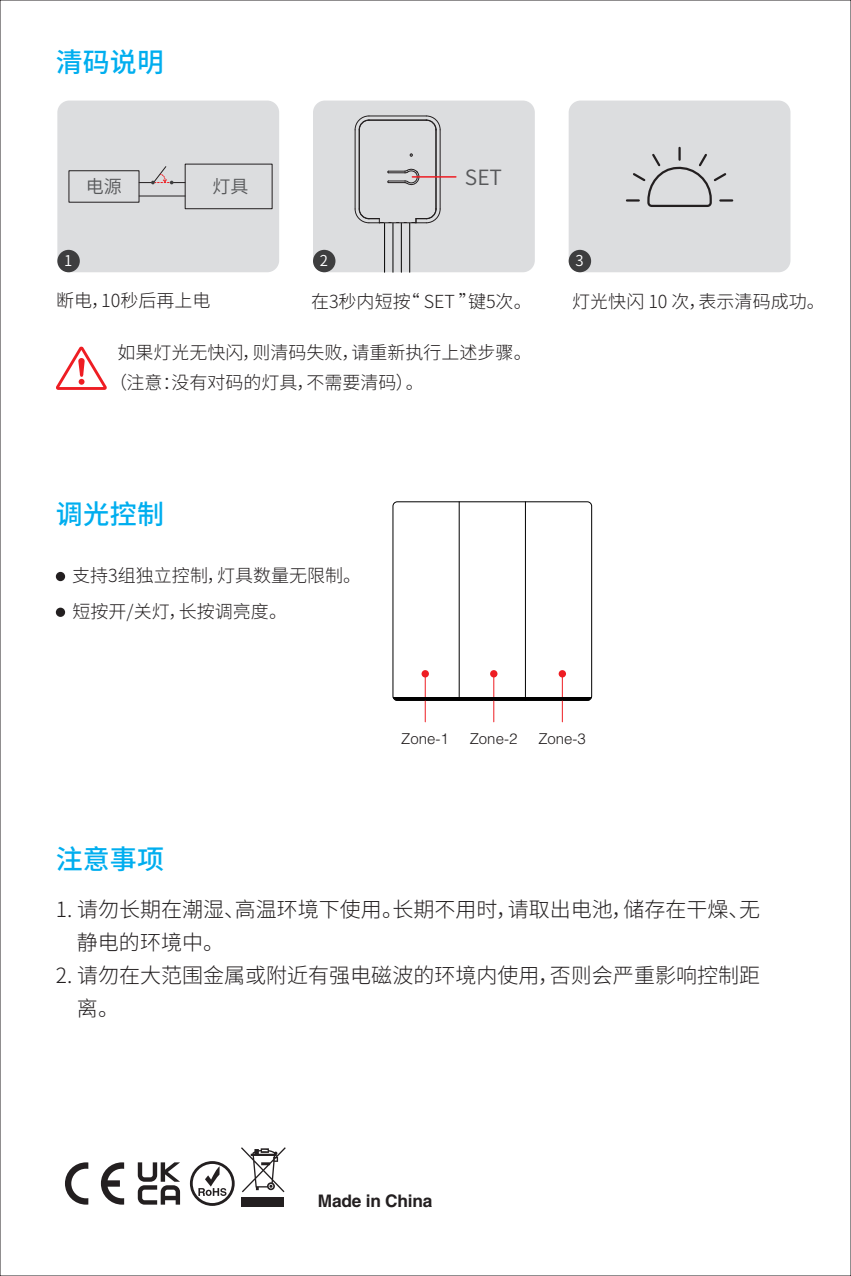
<style>
.page{position:relative;width:851px;height:1276px;background:#fff}
.page>*{position:absolute;margin:0;border:0;box-sizing:border-box;transform-origin:0 0}
.t1{font:500 27px "Source Han Sans CN";color:#00aeef}
.t2{font:300 21px/33px "Source Han Sans CN";color:#231f20}
.t3{font:21px "Source Han Sans CN";color:#57585a}
.t4{font:300 18px/36px "Source Han Sans CN";color:#231f20}
.t5{font:18px "Source Han Sans CN";color:#57585a}
.t6{font:700 17.4px "Helvetica CE";letter-spacing:-.015em;color:#231f20}
.t7{font:300 15px "Helvetica";color:#231f20}
.t8{font:15px "Source Han Sans CN";color:#fff}
</style>
<div class="page">
<svg style="left:56px;top:346px;width:51px;height:44px"></svg>
<div style="left:57px;top:101px;width:222px;height:171px;background:#dcdddf;border-radius:12px"></div>
<div style="left:313px;top:101px;width:221px;height:171px;background:#dcdddf;border-radius:12px"></div>
<div style="left:568px;top:101px;width:222px;height:171px;background:#dcdddf;border-radius:12px"></div>
<hr style="left:139px;top:195px;width:46px;height:1px;background:#231f20">
<div style="left:69px;top:170px;width:70px;height:32px;border:1px solid #231f20"></div>
<div style="left:185px;top:164px;width:87px;height:45px;border:1px solid #231f20"></div>
<svg style="left:139px;top:166px;width:46px;height:18px"></svg>
<div style="left:313px;top:250px;width:22px;height:22px;background:#3e3e3f;border-radius:50%"></div>
<div style="left:568px;top:250px;width:23px;height:22px;background:#3e3e3f;border-radius:50%"></div>
<div style="left:57px;top:250px;width:23px;height:22px;background:#3e3e3f;border-radius:50%"></div>
<hr style="left:409px;top:223px;width:1px;height:49px;background:#000">
<hr style="left:401px;top:223px;width:1px;height:49px;background:#000">
<hr style="left:392px;top:223px;width:1px;height:49px;background:#000">
<hr style="left:384px;top:223px;width:1px;height:49px;background:#000">
<hr style="left:379px;top:222px;width:37px;height:1px;background:#231f20">
<svg style="left:409px;top:153px;width:4px;height:4px"></svg>
<svg style="left:387px;top:168px;width:33px;height:18px"></svg>
<hr style="left:369px;top:120px;width:57px;height:1px;background:#231f20">
<hr style="left:359px;top:130px;width:1px;height:79px;background:#231f20">
<svg style="left:354px;top:115px;width:15px;height:16px"></svg>
<hr style="left:439px;top:130px;width:1px;height:79px;background:#231f20">
<hr style="left:369px;top:115px;width:57px;height:1px;background:#231f20">
<hr style="left:354px;top:130px;width:1px;height:79px;background:#231f20">
<svg style="left:354px;top:208px;width:29px;height:16px"></svg>
<hr style="left:358px;top:130px;width:1px;height:79px;background:#231f20">
<hr style="left:369px;top:119px;width:57px;height:1px;background:#231f20">
<hr style="left:435px;top:130px;width:1px;height:79px;background:#231f20">
<svg style="left:389px;top:208px;width:52px;height:16px"></svg>
<svg style="left:425px;top:115px;width:16px;height:16px"></svg>
<hr style="left:412px;top:176px;width:44px;height:2px;background:#ee1d23">
<svg style="left:627px;top:148px;width:105px;height:59px"></svg>
<svg style="left:101px;top:1162px;width:23px;height:42px"></svg>
<svg style="left:65px;top:1162px;width:23px;height:42px"></svg>
<svg style="left:190px;top:1161px;width:45px;height:45px"></svg>
<div style="left:241px;top:1197px;width:42px;height:9px;background:#231f20"></div>
<svg style="left:241px;top:1147px;width:45px;height:45px"></svg>
<svg style="left:138px;top:1162px;width:42px;height:42px"></svg>
<div style="left:392px;top:501px;width:200px;height:200px;border:1px solid #000;border-radius:4px"></div>
<hr style="left:424px;top:674px;width:1px;height:48px;background:#ee1d23">
<div style="left:421px;top:670px;width:8px;height:7px;background:#ee1d23;border-radius:50%"></div>
<hr style="left:493px;top:674px;width:1px;height:48px;background:#ee1d23">
<div style="left:490px;top:670px;width:7px;height:7px;background:#ee1d23;border-radius:50%"></div>
<hr style="left:561px;top:674px;width:1px;height:48px;background:#ee1d23">
<div style="left:558px;top:670px;width:8px;height:7px;background:#ee1d23;border-radius:50%"></div>
<svg style="left:392px;top:697px;width:200px;height:4px"></svg>
<hr style="left:458px;top:502px;width:1px;height:198px;background:#000">
<hr style="left:525px;top:502px;width:1px;height:198px;background:#000">
<div style="left:56px;top:572px;width:9px;height:9px;background:#231f20;border-radius:50%"></div>
<div style="left:56px;top:607px;width:9px;height:10px;background:#231f20;border-radius:50%"></div>
<h1 class="t1" style="left:56px;top:47px;width:109px">清码说明</h1>
<p class="t5" style="left:86px;top:176px;width:37px">电源</p>
<p class="t5" style="left:212px;top:176px;width:37px">灯具</p>
<p class="t3" style="left:465px;top:165px;width:39px">SET</p>
<p class="t8" style="left:64px;top:252px;width:10px">1</p>
<p class="t8" style="left:320px;top:252px;width:10px">2</p>
<p class="t8" style="left:575px;top:252px;width:10px">3</p>
<p class="t4" style="left:56px;top:283px;width:156px">断电，10秒后再上电</p>
<p class="t4" style="left:311px;top:284px;width:222px">在3秒内短按“ SET ”键5次。</p>
<p class="t4" style="left:572px;top:284px;width:254px">灯光快闪 10 次，表示清码成功。</p>
<p class="t4" style="left:109px;top:338px;width:424px;line-height:30px;text-indent:8px">如果灯光无快闪，则清码失败，请重新执行上述步骤。（注意：没有对码的灯具，不需要清码）。</p>
<h1 class="t1" style="left:56px;top:499px;width:109px">调光控制</h1>
<p class="t4" style="left:72px;top:557px;width:290px">支持3组独立控制，灯具数量无限制。短按开/关灯，长按调亮度。</p>
<p class="t7" style="left:401px;top:729px;width:49px">Zone-1</p>
<p class="t7" style="left:469px;top:729px;width:49px">Zone-2</p>
<p class="t7" style="left:538px;top:729px;width:49px">Zone-3</p>
<h1 class="t1" style="left:56px;top:843px;width:109px">注意事项</h1>
<p class="t2" style="left:77px;top:893px;width:684px;text-indent:-21px">1. 请勿长期在潮湿、高温环境下使用。长期不用时，请取出电池，储存在干燥、无静电的环境中。</p>
<p class="t2" style="left:77px;top:959px;width:684px;text-indent:-21px">2. 请勿在大范围金属或附近有强电磁波的环境内使用，否则会严重影响控制距离。</p>
<p class="t6" style="left:318px;top:1190px;width:116px">Made in China</p>
</div>
